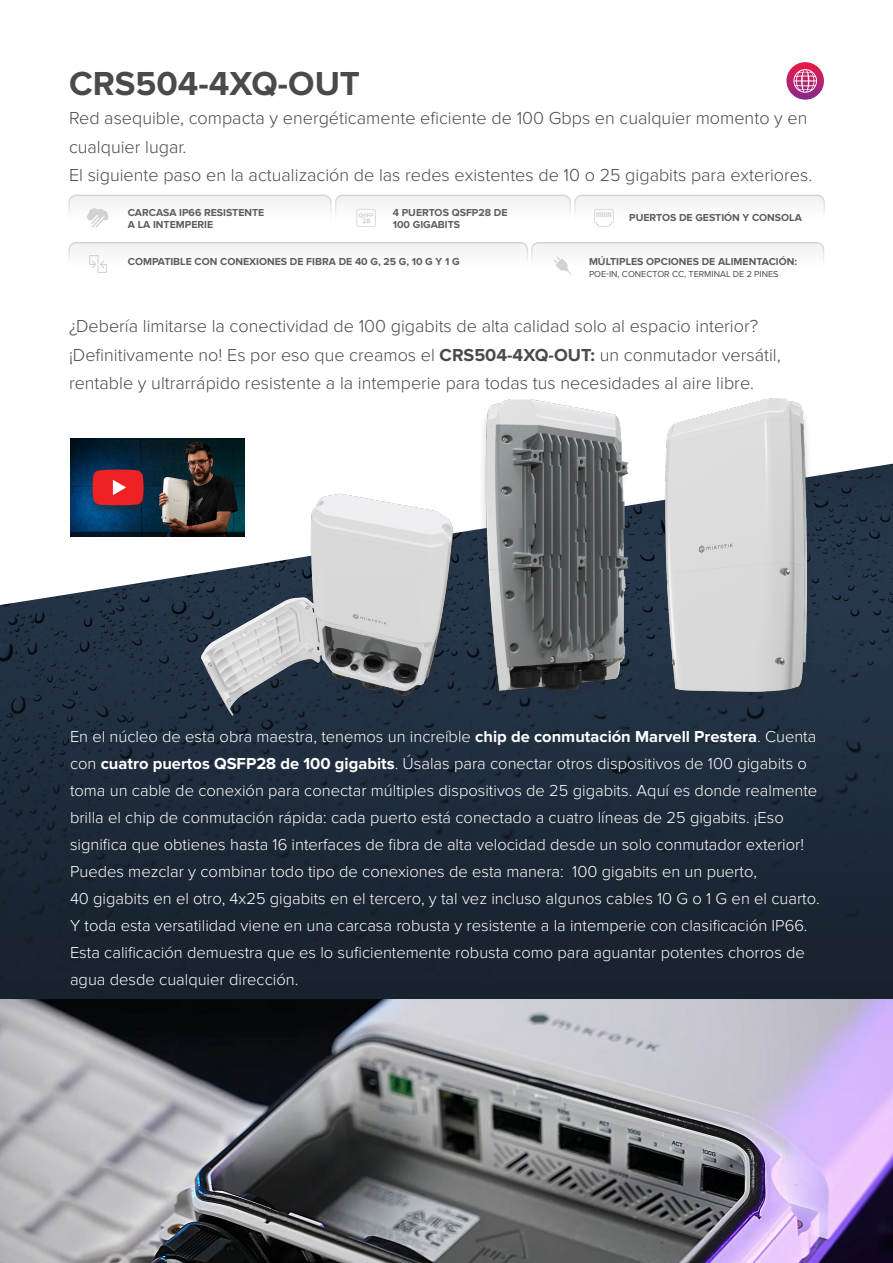
<style>
.page{position:relative;width:893px;height:1263px;background:#fff}
.page>*{position:absolute;margin:0;border:0;box-sizing:border-box;transform-origin:0 0}
.Lielie_virsraksti_20{font:700 34.5px "Proxima Nova";color:#4a4a4b}
.Teksts{font:300 18px/28.5px "Proxima Nova";color:#4a4a4b}
.Teksts-2{font:300 18px/28.5px "Proxima Nova";color:#494a4a}
.Teksts-3{font:300 18px "Proxima Nova";color:#4a4a4a}
.Teksts-4{font:300 16.5px/27px "Proxima Nova";color:#fff}
.Teksts-5{font:700 10.5px/12px "Proxima Nova";color:#5d5f5e}
.Teksts-6{font:9px "Proxima Nova";color:#4a4a4a}
.s1{font-weight:700}
</style>
<div class="page">
<img style="left:0;top:464px;width:893px;height:535px">
<img style="left:70px;top:439px;width:174px;height:97px">
<div style="left:85px;top:467px;width:66px;height:51px;background:#231f20;opacity:.5"></div>
<svg style="left:92px;top:469px;width:52px;height:36px;background:#da2e33"></svg>
<div style="left:574px;top:195px;width:251px;height:47px;border:2px solid #6c6d70;border-radius:7px"></div>
<svg style="left:594px;top:209px;width:20px;height:18px"></svg>
<img style="left:652px;top:398px;width:166px;height:305px">
<img style="left:475px;top:399px;width:166px;height:309px">
<div style="left:200px;top:497px;width:260px;height:231px;background:#231f20;opacity:.1"></div>
<img style="left:193px;top:474px;width:263px;height:246px">
<div style="left:68px;top:195px;width:264px;height:47px;border:2px solid #6c6d70;border-radius:7px"></div>
<svg style="left:87px;top:208px;width:22px;height:19px"></svg>
<div style="left:335px;top:195px;width:236px;height:47px;border:2px solid #6c6d70;border-radius:7px"></div>
<svg style="left:356px;top:209px;width:20px;height:18px"></svg>
<div style="left:531px;top:242px;width:293px;height:47px;border:2px solid #6c6d70;border-radius:7px"></div>
<svg style="left:553px;top:256px;width:19px;height:19px"></svg>
<div style="left:68px;top:242px;width:460px;height:47px;border:2px solid #6c6d70;border-radius:7px"></div>
<svg style="left:89px;top:255px;width:18px;height:18px"></svg>
<img style="left:0;top:999px;width:893px;height:264px">
<svg style="left:786px;top:62px;width:38px;height:38px"></svg>
<svg style="left:793px;top:69px;width:24px;height:24px"></svg>
<p class="Lielie_virsraksti_20" style="left:69px;top:64px;width:293px">CRS504-4XQ-OUT</p>
<p class="Teksts-2" style="left:69px;top:104px;width:740px">Red asequible, compacta y energéticamente eficiente de 100 Gbps en cualquier momento y en cualquier lugar.</p>
<p class="Teksts-3" style="left:69px;top:165px;width:745px">El siguiente paso en la actualización de las redes existentes de 10 o 25 gigabits para exteriores.</p>
<p class="Teksts-5" style="left:629px;top:211px;width:174px">PUERTOS DE GESTIÓN Y CONSOLA</p>
<p class="Teksts-5" style="left:128px;top:207px;width:138px">CARCASA IP66 RESISTENTE<br>A LA INTEMPERIE</p>
<p class="Teksts-5" style="left:393px;top:207px;width:116px">4 PUERTOS QSFP28 DE<br>100 GIGABITS</p>
<p class="Teksts-5" style="left:128px;top:256px;width:333px">COMPATIBLE CON CONEXIONES DE FIBRA DE 40 G, 25 G, 10 G Y 1 G</p>
<p class="Teksts-5" style="left:589px;top:256px;width:210px">MÚLTIPLES OPCIONES DE ALIMENTACIÓN:</p>
<p class="Teksts-6" style="left:589px;top:269px;width:191px">POE-IN, CONECTOR CC, TERMINAL DE 2 PINES</p>
<p class="Teksts" style="left:69px;top:312px;width:713px">¿Debería limitarse la conectividad de 100 gigabits de alta calidad solo al espacio interior? ¡Definitivamente no! Es por eso que creamos el <span class="s1">CRS504-4XQ-OUT:</span> un conmutador versátil, rentable y ultrarrápido resistente a la intemperie para todas tus necesidades al aire libre.</p>
<p class="Teksts-4" style="left:70px;top:723px;width:751px">En el núcleo de esta obra maestra, tenemos un increíble <span class="s1">chip de conmutación Marvell Prestera</span>. Cuenta con <span class="s1">cuatro puertos QSFP28 de 100 gigabits</span>. Úsalas para conectar otros dispositivos de 100 gigabits o toma un cable de conexión para conectar múltiples dispositivos de 25 gigabits. Aquí es donde realmente brilla el chip de conmutación rápida: cada puerto está conectado a cuatro líneas de 25 gigabits. ¡Eso significa que obtienes hasta 16 interfaces de fibra de alta velocidad desde un solo conmutador exterior!<br>Puedes mezclar y combinar todo tipo de conexiones de esta manera: 100 gigabits en un puerto,<br>40 gigabits en el otro, 4x25 gigabits en el tercero, y tal vez incluso algunos cables 10 G o 1 G en el cuarto.<br>Y toda esta versatilidad viene en una carcasa robusta y resistente a la intemperie con clasificación IP66.<br>Esta calificación demuestra que es lo suficientemente robusta como para aguantar potentes chorros de agua desde cualquier dirección.</p>
</div>
